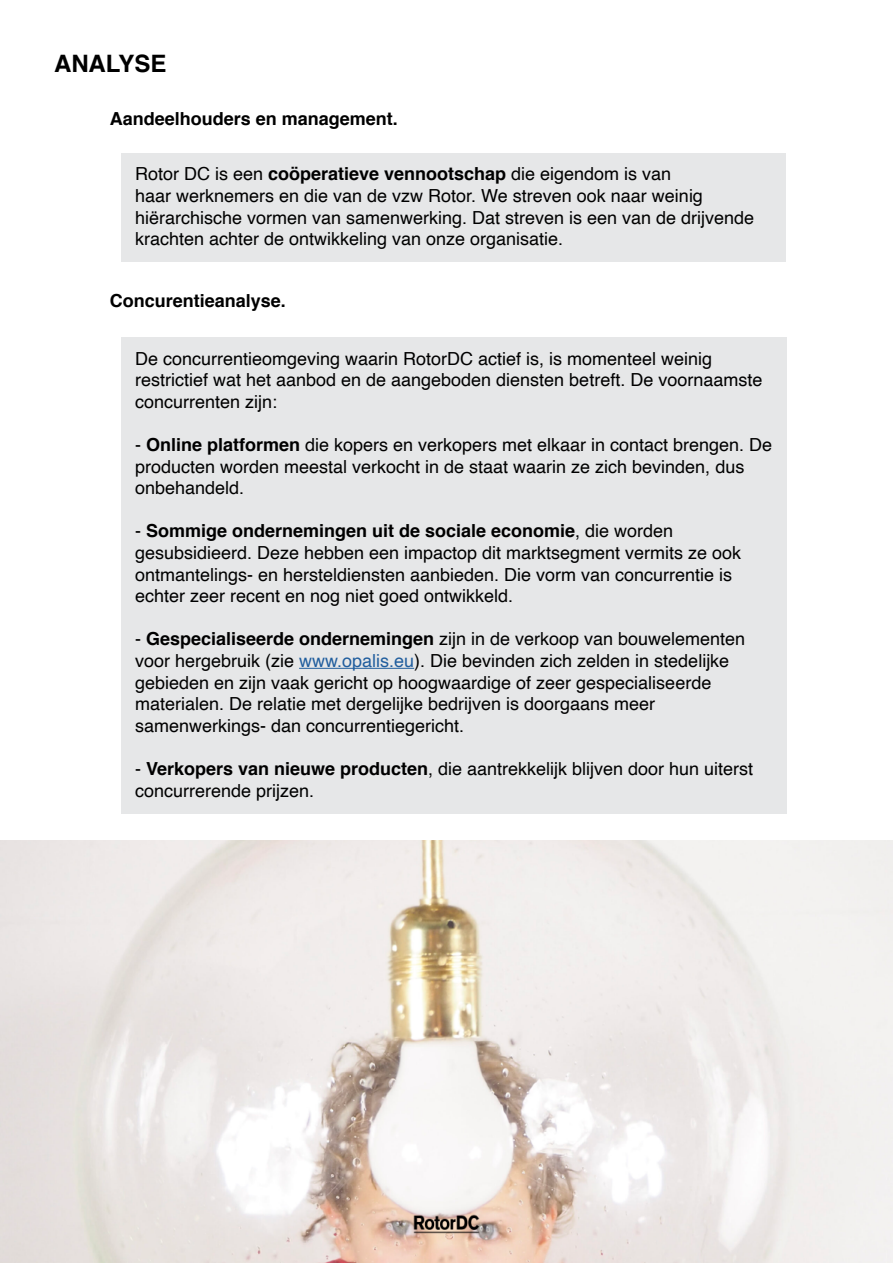
<style>
.page{position:relative;width:893px;height:1263px;background:#fff}
.page>*{position:absolute;margin:0;border:0;box-sizing:border-box;transform-origin:0 0}
.t1{font:700 24px "Helvetica";color:#000}
.t2{font:18px/21.6px "Helvetica";color:#000}
.t3{font:700 18px "Helvetica";color:#000}
.s1{font-weight:700}
.s2{color:#215e9e}
</style>
<div class="page">
<img style="left:0;top:841px;width:893px;height:422px">
<div style="left:122px;top:153px;width:664px;height:109px;background:#e6e7e8"></div>
<div style="left:122px;top:337px;width:665px;height:87px;background:#e6e7e8"></div>
<div style="left:122px;top:424px;width:665px;height:87px;background:#e6e7e8"></div>
<div style="left:122px;top:510px;width:665px;height:109px;background:#e6e7e8"></div>
<div style="left:122px;top:618px;width:665px;height:130px;background:#e6e7e8"></div>
<hr style="left:299px;top:668px;width:115px;height:1px;background:#215e9e">
<div style="left:122px;top:748px;width:665px;height:65px;background:#e6e7e8"></div>
<img style="left:413px;top:1215px;width:67px;height:18px">
<h1 class="t1" style="left:54px;top:44px;width:114px">ANALYSE</h1>
<p class="t3" style="left:110px;top:104px;width:290px">Aandeelhouders en management.</p>
<p class="t2" style="left:135px;top:164px;width:621px">Rotor DC is een <span class="s1">coöperatieve vennootschap</span> die eigendom is van<br>haar werknemers en die van de vzw Rotor. We streven ook naar weinig hiërarchische vormen van samenwerking. Dat streven is een van de drijvende krachten achter de ontwikkeling van onze organisatie.</p>
<p class="t3" style="left:110px;top:287px;width:178px">Concurentieanalyse.</p>
<p class="t2" style="left:135px;top:348px;width:629px">De concurrentieomgeving waarin RotorDC actief is, is momenteel weinig restrictief wat het aanbod en de aangeboden diensten betreft. De voornaamste concurrenten zijn:</p>
<p class="t2" style="left:135px;top:434px;width:639px">- <span class="s1">Online platformen</span> die kopers en verkopers met elkaar in contact brengen. De producten worden meestal verkocht in de staat waarin ze zich bevinden, dus onbehandeld.</p>
<p class="t2" style="left:135px;top:521px;width:608px">- <span class="s1">Sommige ondernemingen uit de sociale economie</span>, die worden gesubsidieerd. Deze hebben een impactop dit marktsegment vermits ze ook ontmantelings- en hersteldiensten aanbieden. Die vorm van concurrentie is echter zeer recent en nog niet goed ontwikkeld.</p>
<p class="t2" style="left:135px;top:629px;width:612px">- <span class="s1">Gespecialiseerde ondernemingen</span> zijn in de verkoop van bouwelementen voor hergebruik (zie <span class="s2">www.opalis.eu</span>). Die bevinden zich zelden in stedelijke gebieden en zijn vaak gericht op hoogwaardige of zeer gespecialiseerde materialen. De relatie met dergelijke bedrijven is doorgaans meer samenwerkings- dan concurrentiegericht.</p>
<p class="t2" style="left:135px;top:758px;width:620px">- <span class="s1">Verkopers van nieuwe producten</span>, die aantrekkelijk blijven door hun uiterst concurrerende prijzen.</p>
</div>
